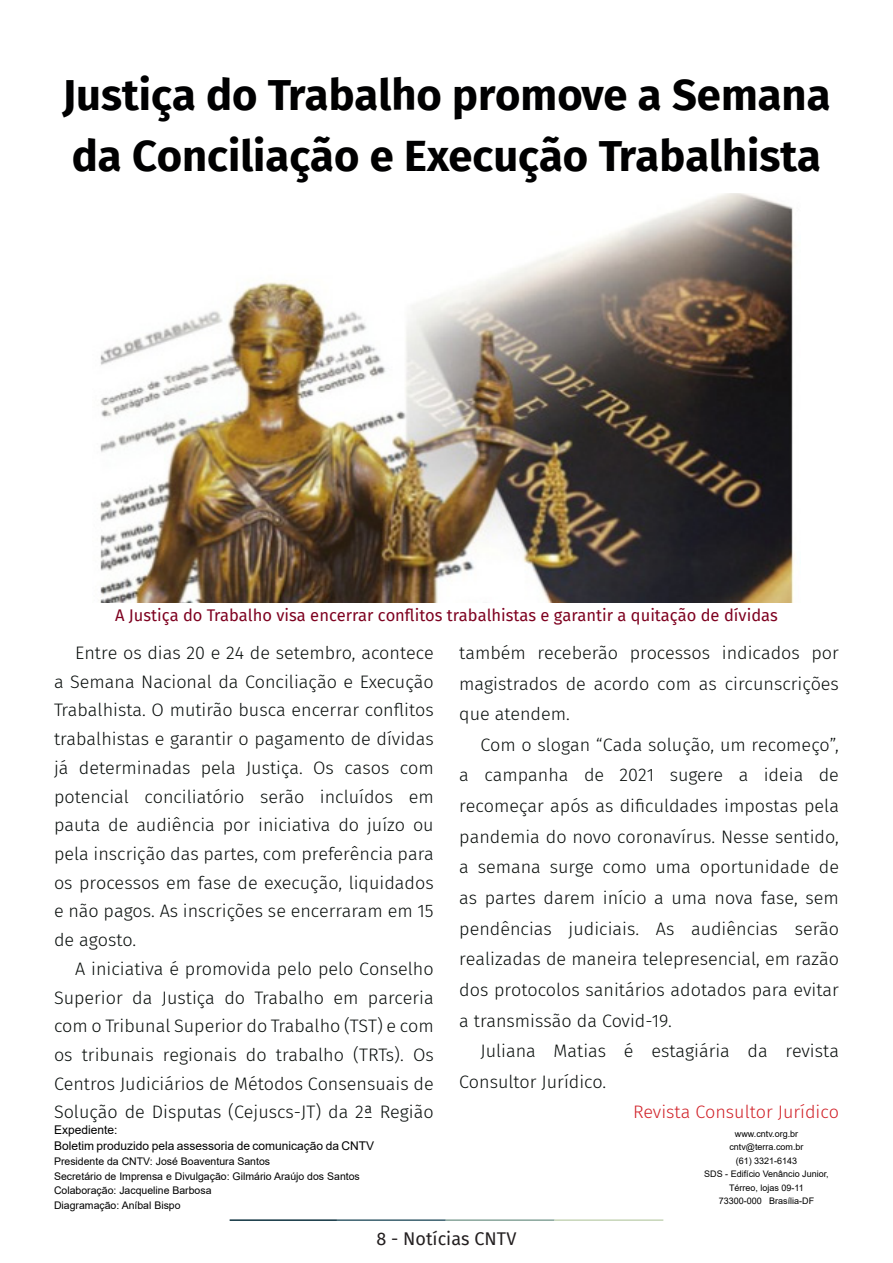
<style>
.page{position:relative;width:893px;height:1263px;background:#fff}
.page>*{position:absolute;margin:0;border:0;box-sizing:border-box;transform-origin:0 0}
.t1{font:700 43.5px/61.5px "Fira Sans";color:#000001}
.t2{font:300 18px/28.7px "Fira Sans";color:#080d0b;text-align:justify}
.t3{font:300 18px "Fira Sans";color:#d1232a}
.t4{font:18px "Fira Sans";color:#231f20}
.t5{font:16.5px "Fira Sans";color:#7e0220}
.t6{font:12px "Arial";color:#000}
.t7{font:10.5px "Arial";color:#000}
.t8{font:9px/13.5px "Arial";color:#000;text-align:center}
</style>
<div class="page">
<hr style="left:230px;top:1219px;width:107px;height:2px;background:#0e323f">
<hr style="left:337px;top:1219px;width:109px;height:2px;background:#3a5f6d">
<hr style="left:446px;top:1219px;width:109px;height:2px;background:#87a59a">
<hr style="left:555px;top:1219px;width:108px;height:2px;background:#c6d5b7">
<img style="left:100px;top:193px;width:695px;height:409px">
<p class="t1" style="left:62px;top:61px;width:770px">Justiça do Trabalho promove a Semana da Conciliação e Execução Trabalhista</p>
<p class="t5" style="left:115px;top:603px;width:664px">A Justiça do Trabalho visa encerrar conflitos trabalhistas e garantir a quitação de dívidas</p>
<p class="t2" style="left:54px;top:638px;width:381px;text-indent:21px">Entre os dias 20 e 24 de setembro, acontece a Semana Nacional da Conciliação e Execução Trabalhista. O mutirão busca encerrar conflitos trabalhistas e garantir o pagamento de dívidas já determinadas pela Justiça. Os casos com potencial conciliatório serão incluídos em pauta de audiência por iniciativa do juízo ou pela inscrição das partes, com preferência para os processos em fase de execução, liquidados e não pagos. As inscrições se encerraram em 15 de agosto.</p>
<p class="t2" style="left:54px;top:954px;width:381px;text-indent:21px">A iniciativa é promovida pelo pelo Conselho Superior da Justiça do Trabalho em parceria com o Tribunal Superior do Trabalho (TST) e com os tribunais regionais do trabalho (TRTs). Os Centros Judiciários de Métodos Consensuais de Solução de Disputas (Cejuscs-JT) da 2ª Região</p>
<p class="t6" style="left:54px;top:1121px;width:65px">Expediente:</p>
<p class="t6" style="left:54px;top:1138px;width:322px">Boletim produzido pela assessoria de comunicação da CNTV</p>
<p class="t7" style="left:54px;top:1154px;width:218px">Presidente da CNTV: José Boaventura Santos</p>
<p class="t7" style="left:54px;top:1169px;width:307px">Secretário de Imprensa e Divulgação: Gilmário Araújo dos Santos</p>
<p class="t7" style="left:54px;top:1183px;width:159px">Colaboração: Jacqueline Barbosa</p>
<p class="t7" style="left:54px;top:1198px;width:128px">Diagramação: Aníbal Bispo</p>
<p class="t2" style="left:459px;top:637px;width:381px;line-height:30.6px">também receberão processos indicados por magistrados de acordo com as circunscrições que atendem.</p>
<p class="t2" style="left:459px;top:729px;width:381px;line-height:30.6px;text-indent:21px">Com o slogan “Cada solução, um recomeço”, a campanha de 2021 sugere a ideia de recomeçar após as dificuldades impostas pela pandemia do novo coronavírus. Nesse sentido, a semana surge como uma oportunidade de as partes darem início a uma nova fase, sem pendências judiciais. As audiências serão realizadas de maneira telepresencial, em razão dos protocolos sanitários adotados para evitar a transmissão da Covid-19.</p>
<p class="t2" style="left:459px;top:1035px;width:381px;line-height:30.6px;text-indent:21px">Juliana Matias é estagiária da revista<br>Consultor Jurídico.</p>
<p class="t3" style="left:633px;top:1099px;width:207px">Revista Consultor Jurídico</p>
<p class="t8" style="left:735px;top:1127px;width:65px">www.cntv.org.br</p>
<p class="t8" style="left:729px;top:1140px;width:76px">cntv@terra.com.br</p>
<p class="t8" style="left:736px;top:1154px;width:63px">(61) 3321-6143</p>
<p class="t8" style="left:704px;top:1167px;width:126px">SDS - Edifício Venâncio Junior,<br>Térreo, lojas 09-11</p>
<p class="t8" style="left:719px;top:1194px;width:97px">73300-000 Brasília-DF</p>
<p class="t4" style="left:377px;top:1225px;width:141px">8 - Notícias CNTV</p>
</div>
